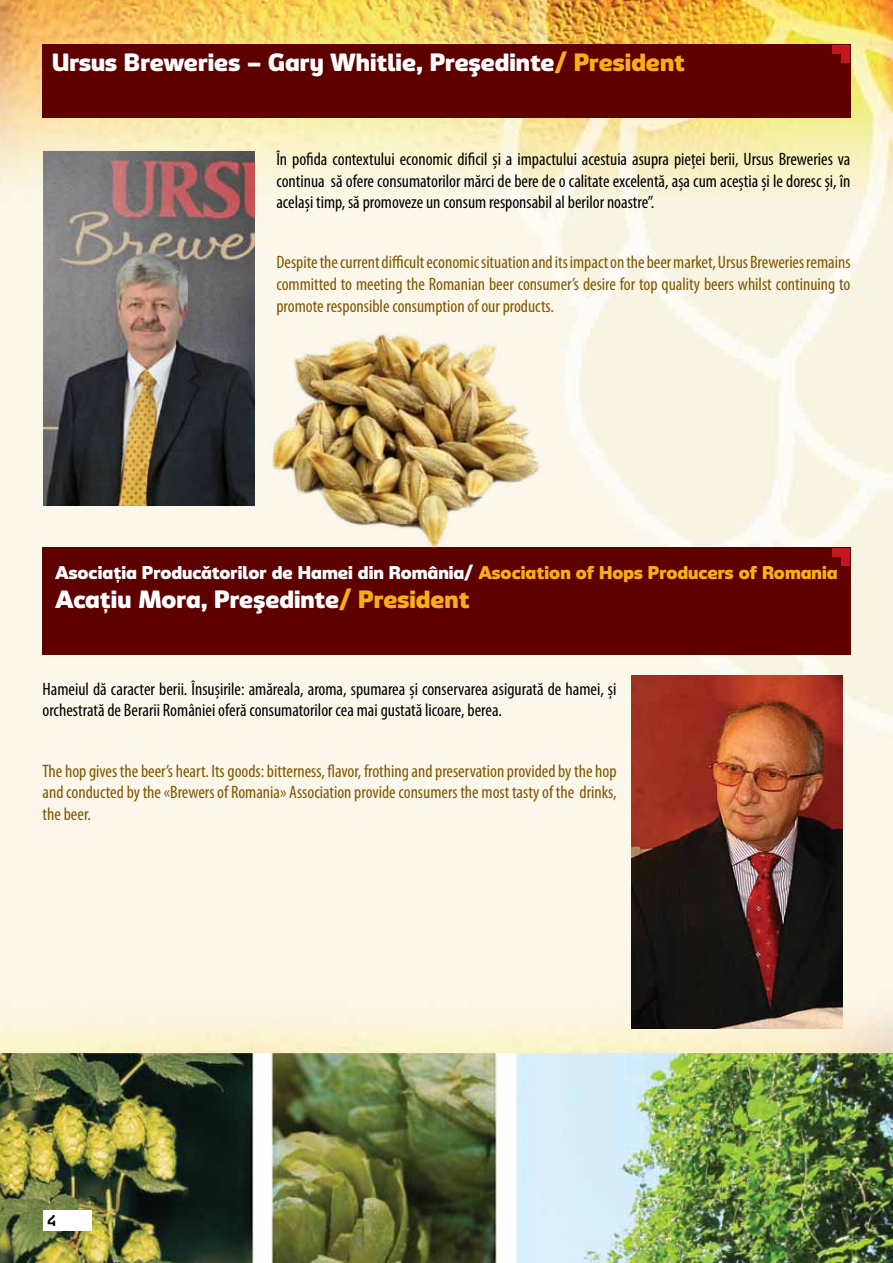
<style>
.page{position:relative;width:893px;height:1263px;background:#fff}
.page>*{position:absolute;margin:0;border:0;box-sizing:border-box;transform-origin:0 0}
.t1{font:900 24px "Carlsberg Sans";color:#fff}
.t2{font:condensed 18px/21.6px "Myriad Pro";color:#825600;text-align:justify}
.t3{font:condensed 18px/21.6px "Myriad Pro";color:#000;text-align:justify}
.t4{font:900 17.7px "Carlsberg Sans";color:#fff}
.t5{font:700 15px "Carlsberg Sans";color:#000}
.s1{color:#fbad18}
</style>
<div class="page">
<img style="left:0;top:0;width:893px;height:1053px">
<div style="left:43px;top:44px;width:807px;height:74px;background:#5e0000"></div>
<div style="left:841px;top:45px;width:9px;height:9px;background:#c4161c"></div>
<div style="left:832px;top:45px;width:9px;height:9px;background:#c4161c"></div>
<div style="left:841px;top:54px;width:9px;height:9px;background:#c4161c"></div>
<div style="left:43px;top:548px;width:807px;height:107px;background:#5e0000"></div>
<div style="left:841px;top:548px;width:9px;height:9px;background:#c4161c"></div>
<div style="left:832px;top:548px;width:9px;height:9px;background:#c4161c"></div>
<div style="left:841px;top:557px;width:9px;height:9px;background:#c4161c"></div>
<img style="left:0;top:1053px;width:893px;height:210px">
<img style="left:43px;top:151px;width:211px;height:354px">
<img style="left:631px;top:675px;width:212px;height:354px">
<img style="left:243px;top:297px;width:332px;height:251px">
<div style="left:43px;top:1210px;width:49px;height:21px;background:#fff"></div>
<h1 class="t1" style="left:52px;top:47px;width:635px">Ursus Breweries – Gary Whitlie, Preşedinte<span class="s1">/ President</span></h1>
<p class="t3" style="left:276px;top:148px;width:576px">În pofida contextului economic dificil şi a impactului acestuia asupra pieţei berii, Ursus Breweries va continua să ofere consumatorilor mărci de bere de o calitate excelentă, așa cum aceştia şi le doresc şi, în acelaşi timp, să promoveze un consum responsabil al berilor noastre”.</p>
<p class="t2" style="left:276px;top:251px;width:576px">Despite the current difficult economic situation and its impact on the beer market, Ursus Breweries remains committed to meeting the Romanian beer consumer’s desire for top quality beers whilst continuing to promote responsible consumption of our products.</p>
<p class="t4" style="left:55px;top:561px;width:784px">Asociaţia Producătorilor de Hamei din România/ <span class="s1">Asociation of Hops Producers of Romania</span></p>
<h1 class="t1" style="left:55px;top:584px;width:416px">Acaţiu Mora, Preşedinte<span class="s1">/ President</span></h1>
<p class="t3" style="left:43px;top:678px;width:575px">Hameiul dă caracter berii. Însuşirile: amăreala, aroma, spumarea şi conservarea asigurată de hamei, și orchestrată de Berarii României oferă consumatorilor cea mai gustată licoare, berea.</p>
<p class="t2" style="left:43px;top:760px;width:576px">The hop gives the beer’s heart. Its goods: bitterness, flavor, frothing and preservation provided by the hop and conducted by the «Brewers of Romania» Association provide consumers the most tasty of the drinks, the beer.</p>
<p class="t5" style="left:48px;top:1211px;width:10px">4</p>
</div>
